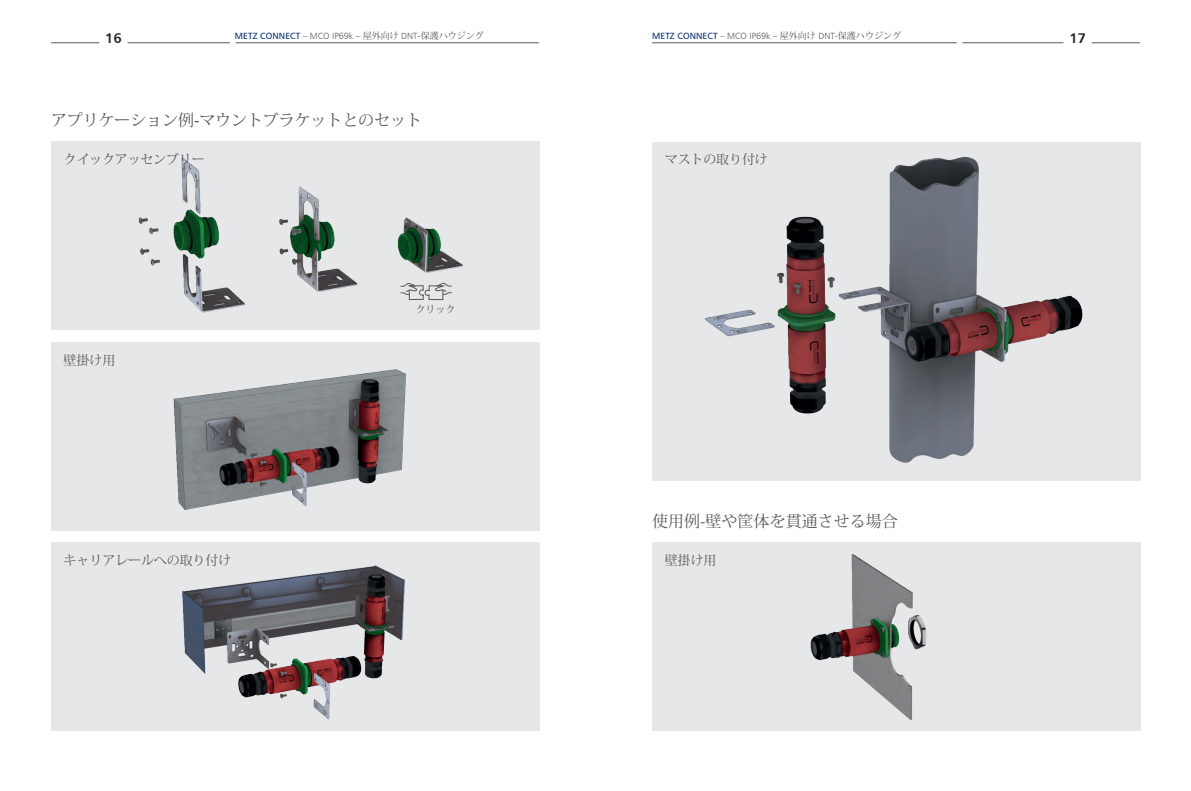
<style>
.page{position:relative;width:1191px;height:791px;background:#fff}
.page>*{position:absolute;margin:0;border:0;box-sizing:border-box;transform-origin:0 0}
.Subheadline_16_pt{font:16px "Koz Min Pr 6 N";letter-spacing:-.005em;color:#57585a}
.t1{font:14px "Humanist 777 BT Bold B";color:#231f20}
.Subheadline_12_pt{font:13px "Koz Min Pr 6 N";letter-spacing:-.01em;color:#57585a}
.Fließtext{font:13px "Koz Min Pr 6 N";letter-spacing:-.01em;color:#57585a}
.Subheadline_12_pt_sc{font:10px "Koz Min Pr 6 N";color:#57585a}
.t2{font:9px "Humanist 777 BT Light B";color:#57585a}
.s1{font-family:"Humanist 777 BT Roman B";color:#002a69}
.s2{font-family:"Koz Min Pr 6 N"}
.s3{font-family:"Humanist 777 BT Roman B"}
.s4{font-family:"Humanist 777 BT Light B"}
</style>
<div class="page">
<hr style="left:51px;top:43px;width:48px;height:1px;background:#57585a">
<hr style="left:235px;top:43px;width:304px;height:1px;background:#57585a">
<hr style="left:652px;top:43px;width:304px;height:1px;background:#57585a">
<hr style="left:128px;top:43px;width:102px;height:1px;background:#57585a">
<hr style="left:962px;top:43px;width:101px;height:1px;background:#57585a">
<hr style="left:1091px;top:43px;width:49px;height:1px;background:#57585a">
<div style="left:51px;top:142px;width:488px;height:188px;background:#e6e7e9"></div>
<div style="left:51px;top:342px;width:488px;height:188px;background:#e6e7e9"></div>
<div style="left:51px;top:543px;width:488px;height:188px;background:#e6e7e9"></div>
<img style="left:138px;top:157px;width:325px;height:156px">
<img style="left:173px;top:369px;width:233px;height:141px">
<img style="left:182px;top:565px;width:223px;height:155px">
<svg style="left:400px;top:282px;width:52px;height:18px"></svg>
<div style="left:652px;top:543px;width:488px;height:188px;background:#e6e7e9"></div>
<div style="left:652px;top:142px;width:488px;height:338px;background:#e6e7e9"></div>
<img style="left:705px;top:157px;width:378px;height:306px">
<img style="left:810px;top:554px;width:117px;height:166px">
<h2 class="t1" style="left:105px;top:29px;width:18px">16</h2>
<p class="t2" style="left:235px;top:30px;width:250px"><span class="s1">METZ CONNECT</span> – MCO IP69k – <span class="s2">屋外向け</span> DNT-<span class="s2">保護ハウジング</span></p>
<p class="t2" style="left:652px;top:30px;width:250px"><span class="s1">METZ CONNECT</span> – MCO IP69k – <span class="s2">屋外向け</span> DNT-<span class="s2">保護ハウジング</span></p>
<h2 class="t1" style="left:1069px;top:29px;width:18px">17</h2>
<p class="Subheadline_16_pt" style="left:51px;top:111px;width:372px">アプリケーション例<span class="s3">-</span>マウントブラケットとのセット</p>
<p class="Subheadline_12_pt" style="left:64px;top:152px;width:143px">クイックアッセンブリー</p>
<p class="Fließtext" style="left:64px;top:353px;width:53px">壁掛け用</p>
<p class="Fließtext" style="left:64px;top:553px;width:169px">キャリアレールへの取り付け</p>
<p class="Subheadline_12_pt_sc" style="left:415px;top:303px;width:41px">クリック</p>
<p class="Subheadline_12_pt" style="left:665px;top:152px;width:105px">マストの取り付け</p>
<p class="Subheadline_16_pt" style="left:652px;top:512px;width:247px">使用例<span class="s4">-</span>壁や筐体を貫通させる場合</p>
<p class="Subheadline_12_pt" style="left:665px;top:553px;width:53px">壁掛け用</p>
</div>
